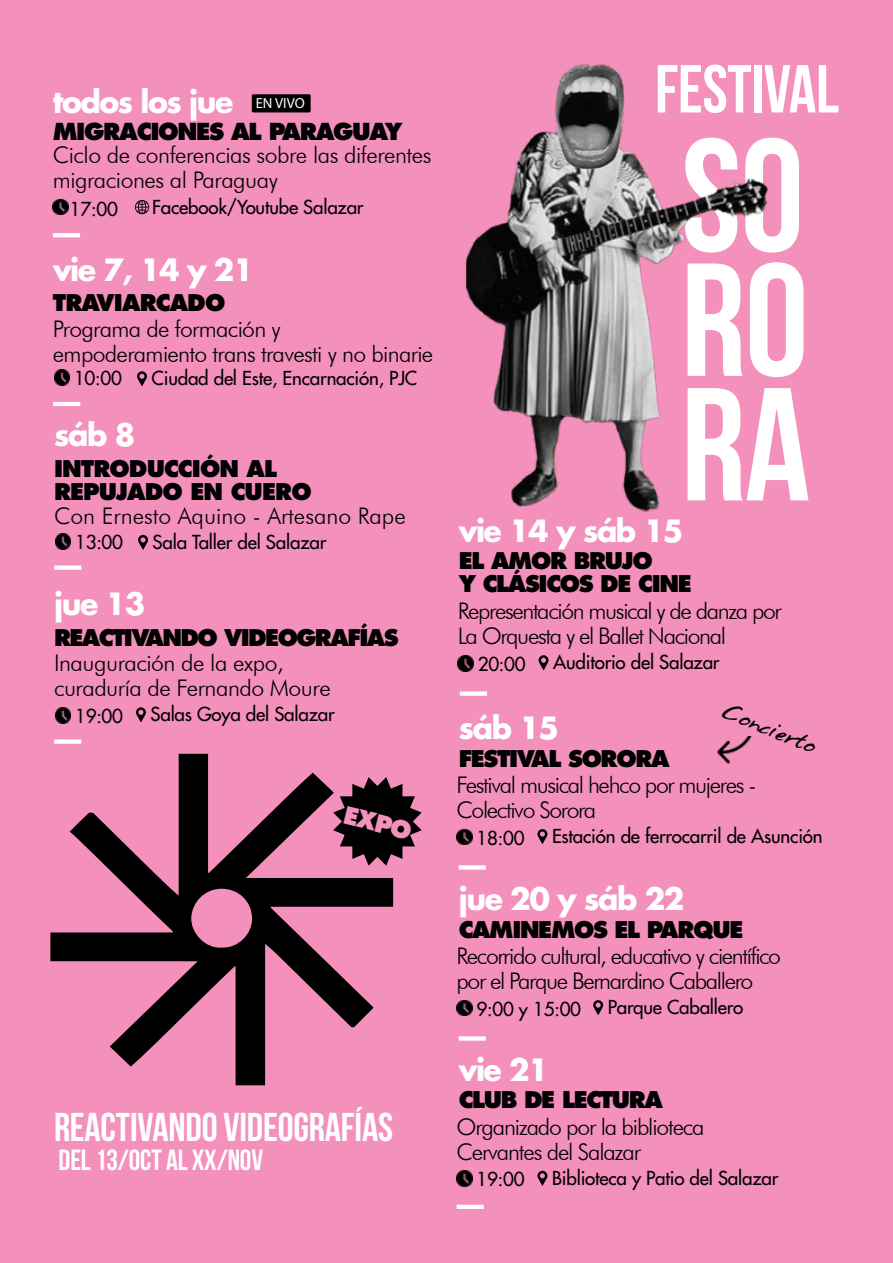
<style>
.page{position:relative;width:893px;height:1263px;background:#f390bc}
.page>*{position:absolute;margin:0;border:0;box-sizing:border-box;transform-origin:0 0}
.t1{font:700 160.5px/124.5px "Bebas Neue";color:#fff;text-align:justify}
.t2{font:700 67.65px "Bebas Neue";letter-spacing:-.005em;color:#fff}
.t3{font:700 40.2px "Bebas Neue";letter-spacing:-.005em;color:#fff}
.t4{font:700 30px "Futura LT";letter-spacing:-.05em;color:#fff}
.t5{font:700 29.25px "Bebas Neue";letter-spacing:-.005em;color:#fff}
.t6{font:800 23.7px "Futura LT";color:#f191bc}
.t7{font:300 22.95px/25px "Futura BT";letter-spacing:-.06em;color:#000}
.t8{font:300 22.95px/25px "Futura BT";letter-spacing:-.02em;color:#010202}
.t9{font:300 22.95px/25px "Futura BT";letter-spacing:-.03em;color:#000}
.t10{font:300 22.95px/25px "Futura BT";letter-spacing:-.02em;color:#000}
.t11{font:300 22.95px "Futura BT";color:#000}
.t12{font:800 22.95px "Futura LT";letter-spacing:-.06em;color:#000}
.t13{font:800 22.5px/23px "Futura LT";letter-spacing:-.06em;color:#000}
.t14{font:800 22.5px/23px "Futura LT";letter-spacing:-.04em;color:#000}
.t15{font:19.5px "Annifont";color:#020203}
.t16{font:500 18.75px "Futura Std";letter-spacing:-.01em;color:#000}
.t17{font:14.55px "Myriad Pro";color:#fefefe}
.s1{color:#010202}
</style>
<div class="page">
<svg style="left:53px;top:233px;width:27px;height:4px"></svg>
<img style="left:53px;top:199px;width:15px;height:16px">
<svg style="left:54px;top:739px;width:27px;height:5px"></svg>
<img style="left:55px;top:707px;width:16px;height:16px">
<img style="left:458px;top:655px;width:15px;height:16px">
<img style="left:457px;top:829px;width:15px;height:16px">
<img style="left:457px;top:1000px;width:15px;height:16px">
<img style="left:457px;top:1171px;width:15px;height:15px">
<svg style="left:136px;top:707px;width:10px;height:15px"></svg>
<svg style="left:538px;top:655px;width:11px;height:15px"></svg>
<svg style="left:537px;top:829px;width:10px;height:15px"></svg>
<svg style="left:593px;top:1000px;width:10px;height:15px"></svg>
<svg style="left:537px;top:1171px;width:10px;height:15px"></svg>
<svg style="left:135px;top:200px;width:15px;height:15px"></svg>
<div style="left:252px;top:94px;width:59px;height:18px;background:#000"></div>
<svg style="left:460px;top:691px;width:27px;height:5px"></svg>
<svg style="left:459px;top:865px;width:27px;height:5px"></svg>
<svg style="left:459px;top:1036px;width:27px;height:5px"></svg>
<svg style="left:54px;top:565px;width:27px;height:5px"></svg>
<img style="left:55px;top:533px;width:16px;height:16px">
<svg style="left:138px;top:535px;width:10px;height:15px"></svg>
<img style="left:717px;top:737px;width:35px;height:27px">
<hr style="left:457px;top:1205px;width:27px;height:4px;background:#fff">
<hr style="left:53px;top:402px;width:27px;height:4px;background:#fff">
<img style="left:54px;top:370px;width:16px;height:15px">
<svg style="left:137px;top:371px;width:10px;height:15px"></svg>
<svg style="left:50px;top:754px;width:343px;height:331px"></svg>
<svg style="left:333px;top:777px;width:89px;height:89px"></svg>
<img style="left:466px;top:64px;width:302px;height:448px">
<h3 class="t4" style="left:53px;top:82px;width:182px">todos los jue</h3>
<p class="t17" style="left:256px;top:94px;width:51px">EN VIVO</p>
<p class="t12" style="left:53px;top:117px;width:351px">MI<span class="s1">GRA</span>CIONES AL PARAGUAY</p>
<p class="t8" style="left:53px;top:142px;width:380px">Ciclo de conferencias sobre las diferentes migraciones al Paraguay</p>
<p class="t16" style="left:152px;top:196px;width:213px">Facebook/Youtube Salazar</p>
<p class="t16" style="left:70px;top:198px;width:50px">17:00</p>
<h3 class="t4" style="left:53px;top:249px;width:202px">vie 7, 14 y 21</h3>
<p class="t14" style="left:53px;top:291px;width:174px">TRAVIARCADO</p>
<p class="t9" style="left:53px;top:316px;width:382px">Programa de formación y empoderamiento trans travesti y no binarie</p>
<p class="t16" style="left:74px;top:367px;width:50px">10:00</p>
<p class="t16" style="left:152px;top:367px;width:267px">Ciudad del Este, Encarnación, PJC</p>
<h3 class="t4" style="left:54px;top:415px;width:83px">sáb 8</h3>
<p class="t14" style="left:54px;top:457px;width:259px">INTRODUCCIÓN AL<br>REPUJADO EN CUERO</p>
<p class="t11" style="left:54px;top:502px;width:353px">Con Ernesto Aquino - Artesano Rape</p>
<p class="t16" style="left:75px;top:530px;width:50px">13:00</p>
<p class="t16" style="left:153px;top:530px;width:175px">Sala Taller del Salazar</p>
<h3 class="t4" style="left:54px;top:584px;width:93px">jue 13</h3>
<p class="t13" style="left:54px;top:626px;width:346px">REACTIVANDO VIDEOGRAFÍAS</p>
<p class="t10" style="left:54px;top:650px;width:278px">Inauguración de la expo, curaduría de Fernando Moure</p>
<p class="t16" style="left:75px;top:704px;width:50px">19:00</p>
<p class="t16" style="left:151px;top:703px;width:186px">Salas Goya del Salazar</p>
<p class="t6" style="left:348px;top:800px;width:70px;rotate:14deg">EXPO</p>
<h3 class="t3" style="left:54px;top:1105px;width:341px">REACTIVANDO VIDEOGRAFÍAS</h3>
<h3 class="t5" style="left:59px;top:1143px;width:206px">DEL 13/OCT AL XX/NOV</h3>
<h2 class="t2" style="left:655px;top:52px;width:185px">FESTIVAL</h2>
<h1 class="t1" style="left:681px;top:132px;width:131px">SO RO RA</h1>
<h3 class="t4" style="left:459px;top:511px;width:226px">vie 14 y sáb 15</h3>
<p class="t13" style="left:459px;top:549px;width:234px">EL AMOR BRUJO<br>Y CLÁSICOS DE CINE</p>
<p class="t7" style="left:458px;top:598px;width:326px">Representación musical y de danza por<br>La Orquesta y el Ballet Nacional</p>
<p class="t16" style="left:478px;top:652px;width:50px">20:00</p>
<p class="t16" style="left:553px;top:651px;width:168px">Auditorio del Salazar</p>
<h3 class="t4" style="left:459px;top:708px;width:102px">sáb 15</h3>
<p class="t13" style="left:459px;top:747px;width:212px">FESTIVAL SORORA</p>
<p class="t15" style="left:729px;top:694px;width:102px;rotate:22deg">Concierto</p>
<p class="t7" style="left:457px;top:772px;width:301px">Festival musical hehco por mujeres -<br>Colectivo Sorora</p>
<p class="t16" style="left:476px;top:826px;width:50px">18:00</p>
<p class="t16" style="left:552px;top:824px;width:272px">Estación de ferrocarril de Asunción</p>
<h3 class="t4" style="left:459px;top:879px;width:227px">jue 20 y sáb 22</h3>
<p class="t13" style="left:459px;top:918px;width:286px">CAMINEMOS EL PARQUE</p>
<p class="t7" style="left:457px;top:943px;width:326px">Recorrido cultural, educativo y científico por el Parque Bernardino Caballero</p>
<p class="t16" style="left:476px;top:997px;width:106px">9:00 y 15:00</p>
<h3 class="t4" style="left:459px;top:1049px;width:91px">vie 21</h3>
<p class="t16" style="left:608px;top:995px;width:137px">Parque Caballero</p>
<p class="t13" style="left:459px;top:1088px;width:206px">CLUB DE LECTURA</p>
<p class="t7" style="left:457px;top:1114px;width:250px">Organizado por la biblioteca<br>Cervantes del Salazar</p>
<p class="t16" style="left:476px;top:1168px;width:50px">19:00</p>
<p class="t16" style="left:552px;top:1166px;width:228px">Biblioteca y Patio del Salazar</p>
</div>
